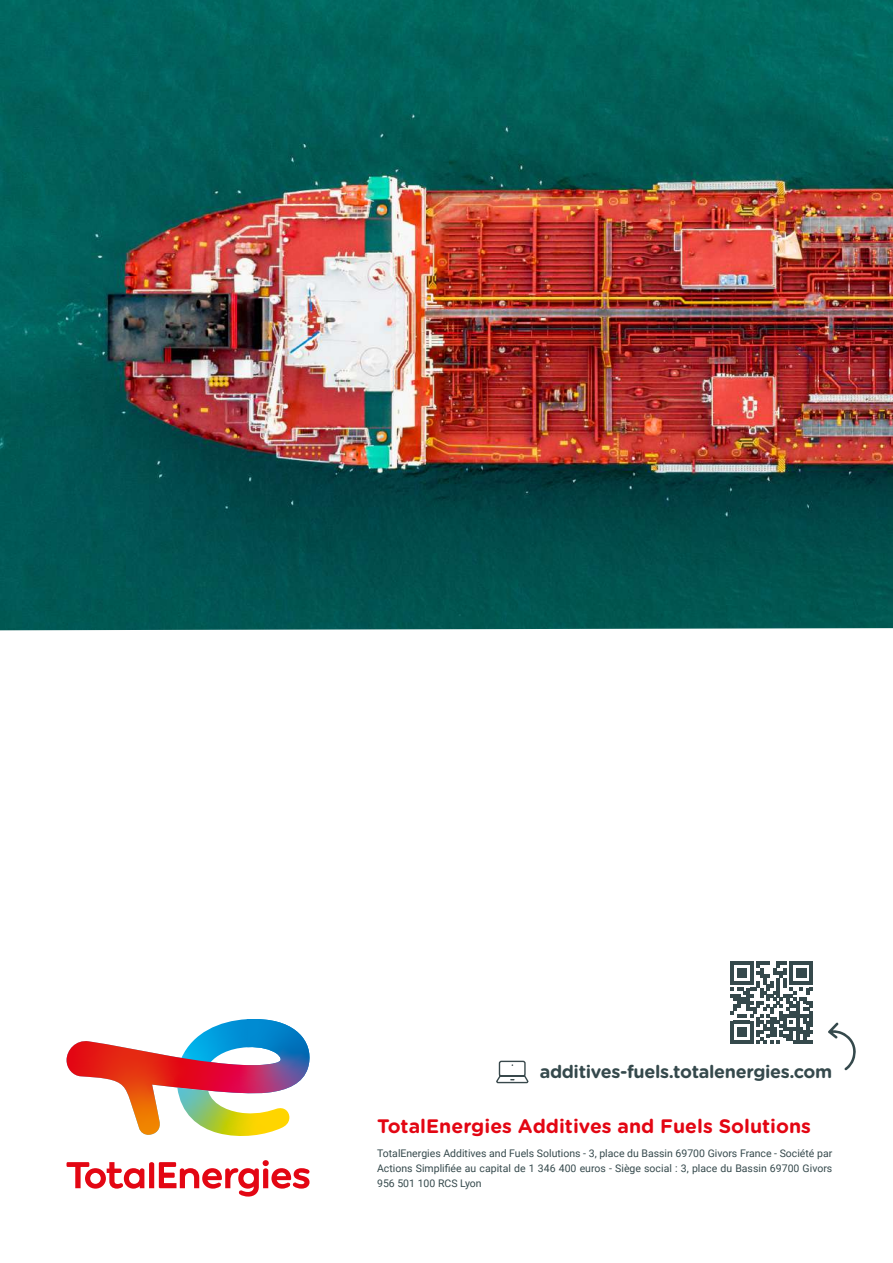
<style>
.page{position:relative;width:893px;height:1263px;background:#fff}
.page>*{position:absolute;margin:0;border:0;box-sizing:border-box;transform-origin:0 0}
.t1{font:700 19.5px "Gotham Rounded";color:#e30613}
.t2{font:700 18px "Gotham Rounded";letter-spacing:-.02em;color:#35494c}
.t3{font:10.5px/15px "Roboto";color:#35494c;text-align:justify}
</style>
<div class="page">
<svg style="left:67px;top:1160px;width:243px;height:36px"></svg>
<svg style="left:67px;top:1019px;width:243px;height:117px"></svg>
<svg style="left:496px;top:1060px;width:33px;height:24px"></svg>
<svg style="left:730px;top:961px;width:83px;height:83px"></svg>
<svg style="left:828px;top:1022px;width:28px;height:48px"></svg>
<img style="left:0;top:0;width:893px;height:630px">
<h2 class="t2" style="left:540px;top:1059px;width:294px">additives-fuels.totalenergies.com</h2>
<h1 class="t1" style="left:377px;top:1112px;width:435px">TotalEnergies Additives and Fuels Solutions</h1>
<p class="t3" style="left:377px;top:1145px;width:457px">TotalEnergies Additives and Fuels Solutions - 3, place du Bassin 69700 Givors France - Société par Actions Simplifiée au capital de 1 346 400 euros - Siège social : 3, place du Bassin 69700 Givors 956 501 100 RCS Lyon</p>
</div>
